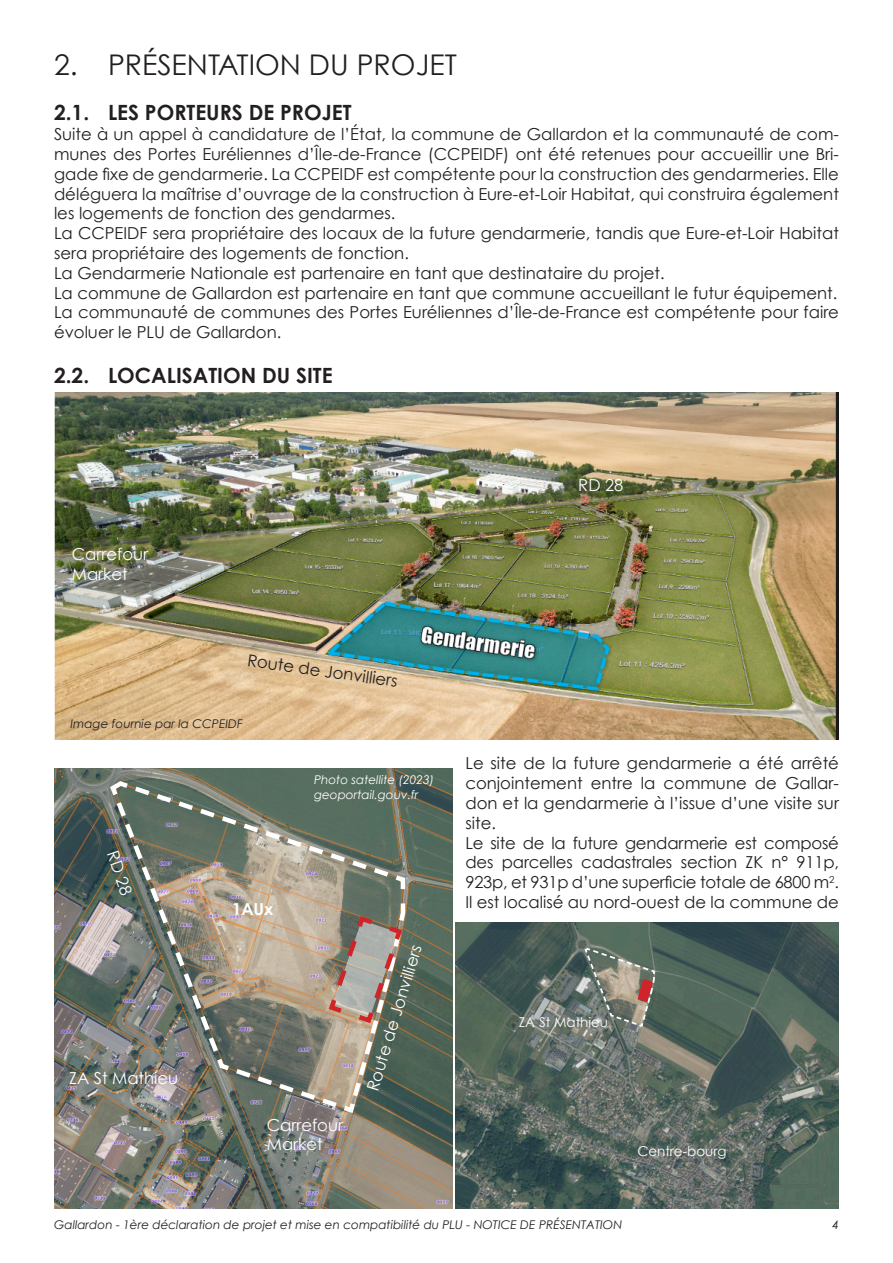
<style>
.page{position:relative;width:893px;height:1263px;background:#fff}
.page>*{position:absolute;margin:0;border:0;box-sizing:border-box;transform-origin:0 0}
.t1{font:28.5px "Century Gothic";color:#231f20}
.t2{font:700 21px "Century Gothic";color:#231f20}
.Texte{font:16.5px/19.8px "Century Gothic";color:#231f20;text-align:justify}
.Texte-2{font:16.5px "Century Gothic";color:#fff}
.Texte-3{font:700 16.5px "Century Gothic";color:#fff}
.Texte-4{font:13.5px "Century Gothic";color:#fff}
.pagination{font:italic 12px "Century Gothic";color:#231f20}
.pagination-2{font:italic 12px "Century Gothic";color:#fff}
.s1{font-family:"Century Gothic Pro"}
</style>
<div class="page">
<img style="left:54px;top:768px;width:399px;height:441px">
<img style="left:107px;top:779px;width:300px;height:337px">
<img style="left:113px;top:781px;width:292px;height:331px">
<img style="left:54px;top:393px;width:785px;height:347px">
<img style="left:456px;top:923px;width:383px;height:286px">
<svg style="left:583px;top:947px;width:73px;height:81px"></svg>
<p class="t1" style="left:54px;top:48px;width:404px">2. PRÉSENTATION DU PROJET</p>
<p class="t2" style="left:54px;top:100px;width:299px">2.1. LES PORTEURS DE PROJET</p>
<p class="Texte" style="left:54px;top:124px;width:786px">Suite à un appel à candidature de l’État, la commune de Gallardon et la communauté de com&shy;munes des Portes Euréliennes d’Île-de-France (CCPEIDF) ont été retenues pour accueillir une Bri&shy;gade fixe de gendarmerie. La CCPEIDF est compétente pour la construction des gendarmeries. Elle déléguera la maîtrise d’ouvrage de la construction à Eure-et-Loir Habitat, qui construira également les logements de fonction des gendarmes.</p>
<p class="Texte" style="left:54px;top:223px;width:786px">La CCPEIDF sera propriétaire des locaux de la future gendarmerie, tandis que Eure-et-Loir Habitat sera propriétaire des logements de fonction.</p>
<p class="Texte" style="left:54px;top:263px;width:612px">La Gendarmerie Nationale est partenaire en tant que destinataire du projet.</p>
<p class="Texte" style="left:54px;top:282px;width:785px">La commune de Gallardon est partenaire en tant que commune accueillant le futur équipement.</p>
<p class="Texte" style="left:54px;top:302px;width:786px">La communauté de communes des Portes Euréliennes d’Île-de-France est compétente pour faire évoluer le PLU de Gallardon.</p>
<p class="t2" style="left:54px;top:362px;width:280px">2.2. LOCALISATION DU SITE</p>
<p class="Texte-2" style="left:72px;top:544px;width:78px">Carrefour</p>
<p class="Texte-2" style="left:72px;top:564px;width:58px">Market</p>
<p class="Texte" style="left:249px;top:650px;width:153px;rotate:8deg">Route de Jonvilliers</p>
<p class="pagination" style="left:70px;top:716px;width:174px">Image fournie par la CCPEIDF</p>
<p class="Texte-2" style="left:122px;top:848px;width:47px;rotate:71deg">RD 28</p>
<p class="Texte-3" style="left:232px;top:898px;width:43px">1AUx</p>
<p class="Texte-2" style="left:69px;top:1068px;width:111px">ZA St Mathieu</p>
<p class="pagination-2" style="left:314px;top:773px;width:122px">Photo satellite (2023)</p>
<p class="pagination-2" style="left:314px;top:787px;width:106px">geoportail.gouv.fr</p>
<p class="Texte-2" style="left:363px;top:1088px;width:153px;rotate:-73deg">Route de Jonvilliers</p>
<p class="Texte-2" style="left:267px;top:1114px;width:78px">Carrefour</p>
<p class="Texte-2" style="left:267px;top:1134px;width:58px">Market</p>
<p class="Texte-2" style="left:578px;top:475px;width:47px">RD 28</p>
<p class="Texte" style="left:465px;top:753px;width:375px">Le site de la future gendarmerie a été arrêté conjointement entre la commune de Gallar&shy;don et la gendarmerie à l’issue d’une visite sur site.</p>
<p class="Texte" style="left:465px;top:832px;width:375px">Le site de la future gendarmerie est composé des parcelles cadastrales section ZK n° 911p, 923p, et 931p d’une superficie totale de 6800 m<sup>2</sup><span class="s1">.</span></p>
<p class="Texte" style="left:465px;top:892px;width:375px">Il est localisé au nord-ouest de la commune de</p>
<p class="Texte-4" style="left:519px;top:1014px;width:91px">ZA St Mathieu</p>
<p class="Texte-4" style="left:637px;top:1143px;width:91px">Centre-bourg</p>
<p class="pagination" style="left:54px;top:1217px;width:570px">Gallardon - 1ère déclaration de projet et mise en compatibilité du PLU - NOTICE DE PRÉSENTATION</p>
<p class="pagination" style="left:832px;top:1217px;width:8px">4</p>
</div>
